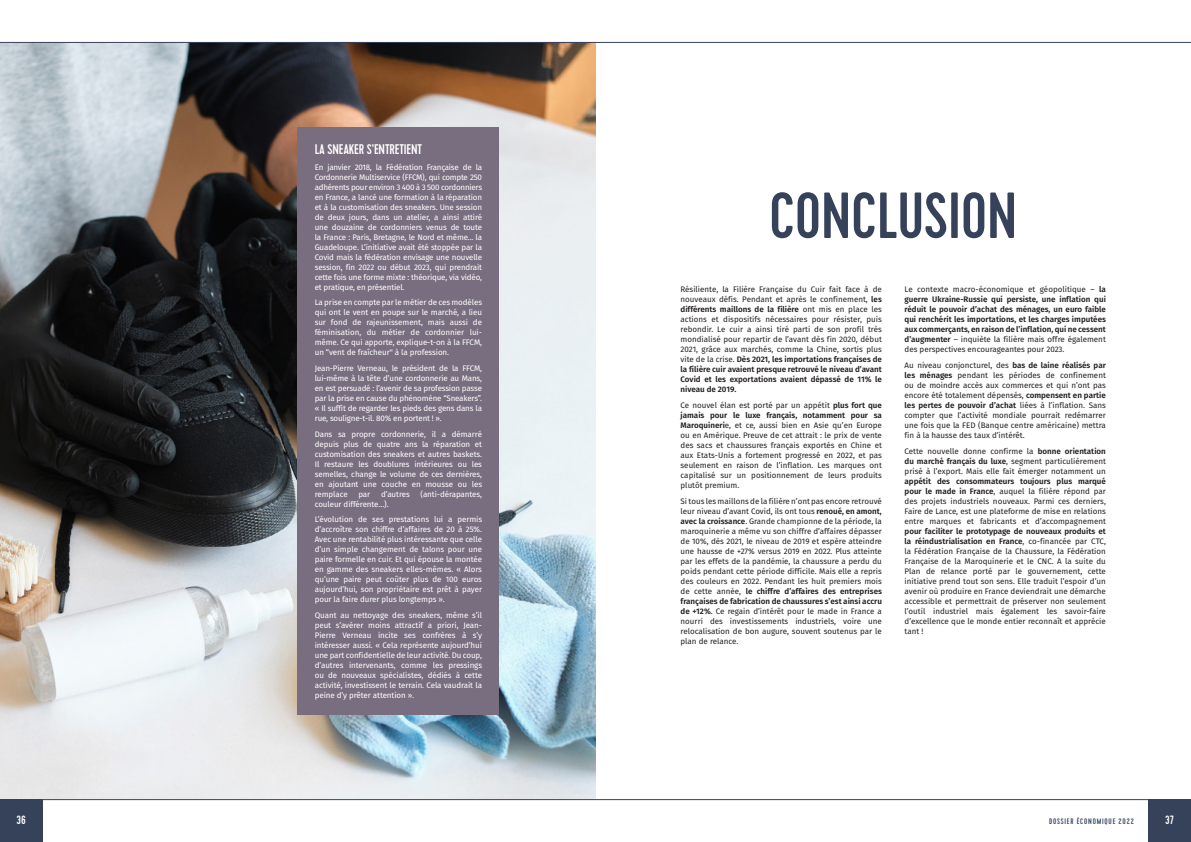
<style>
.page{position:relative;width:1191px;height:842px;background:#fff}
.page>*{position:absolute;margin:0;border:0;box-sizing:border-box;transform-origin:0 0}
.t1{font:500 65px "Cervo";color:#35425a}
.t2{font:500 14px "Cervo";letter-spacing:-.01em;color:#fff}
.t3{font:500 12px "Cervo";color:#fff}
.t4{font:8px/10px "Fira Sans";color:#231f20;text-align:justify}
.t5{font:8px/10px "Fira Sans";letter-spacing:-.01em;color:#fff;text-align:justify}
.t6{font:600 8px/10px "Fira Sans";color:#231f20;text-align:justify}
.t7{font:500 8px "Cervo";letter-spacing:.1em;color:#35425a}
.s1{font-weight:600}
.s2{font-weight:400}
</style>
<div class="page">
<img style="left:0;top:43px;width:595px;height:756px">
<div style="left:298px;top:127px;width:201px;height:588px;background:#796e80"></div>
<div style="left:1148px;top:799px;width:43px;height:43px;background:#35425a"></div>
<div style="left:0;top:799px;width:43px;height:43px;background:#35425a"></div>
<hr style="left:0;top:799px;width:1148px;height:1px;background:#35425a">
<hr style="left:0;top:42px;width:1191px;height:1px;background:#35425a">
<h2 class="t2" style="left:315px;top:141px;width:109px">LA SNEAKER S’ENTRETIENT</h2>
<p class="t5" style="left:315px;top:162px;width:169px">En janvier 2018, la Fédération Française de la Cordonnerie Multiservice (FFCM), qui compte 250 adhérents pour environ 3 400 à 3 500 cordonniers en France, a lancé une formation à la réparation et à la customisation des sneakers. Une session de deux jours, dans un atelier, a ainsi attiré une douzaine de cordonniers venus de toute la France : Paris, Bretagne, le Nord et même... la Guadeloupe. L’initiative avait été stoppée par la Covid mais la fédération envisage une nouvelle session, fin 2022 ou début 2023, qui prendrait cette fois une forme mixte : théorique, via vidéo, et pratique, en présentiel.</p>
<p class="t5" style="left:315px;top:297px;width:169px">La prise en compte par le métier de ces modèles qui ont le vent en poupe sur le marché, a lieu sur fond de rajeunissement, mais aussi de féminisation, du métier de cordonnier lui&shy;même. Ce qui apporte, explique-t-on à la FFCM, un “vent de fraîcheur" à la profession.</p>
<p class="t5" style="left:315px;top:363px;width:169px">Jean-Pierre Verneau, le président de la FFCM, lui-même à la tête d’une cordonnerie au Mans, en est persuadé : l’avenir de sa profession passe par la prise en cause du phénomène “Sneakers”. « Il suffit de regarder les pieds des gens dans la rue, souligne-t-il. 80% en portent ! ».</p>
<p class="t5" style="left:315px;top:429px;width:169px">Dans sa propre cordonnerie, il a démarré depuis plus de quatre ans la réparation et customisation des sneakers et autres baskets.<br>Il restaure les doublures intérieures ou les semelles, change le volume de ces dernières, en ajoutant une couche en mousse ou les remplace</p>
<p class="t5" style="left:358px;top:489px;width:13px">par</p>
<p class="t5" style="left:381px;top:489px;width:30px">d’autres</p>
<p class="t5" style="left:420px;top:489px;width:63px">(anti-dérapantes,</p>
<p class="t5" style="left:315px;top:496px;width:169px;line-height:15.7px">couleur différente…).<br>L’évolution de ses prestations lui a permis</p>
<p class="t5" style="left:315px;top:524px;width:169px">d’accroître son chiffre d’affaires de 20 à 25%.<br>Avec une rentabilité plus intéressante que celle d’un simple changement de talons pour une paire formelle en cuir. Et qui épouse la montée en gamme des sneakers elles-mêmes. « Alors qu’une paire peut coûter plus de 100 euros aujourd’hui, son propriétaire est prêt à payer pour la faire durer plus longtemps ».</p>
<p class="t5" style="left:315px;top:610px;width:169px">Quant au nettoyage des sneakers, même s’il peut s’avérer moins attractif a priori, Jean-Pierre Verneau incite ses confrères à s’y intéresser aussi. « Cela représente aujourd’hui une part confidentielle de leur activité. Du coup, d’autres intervenants, comme les pressings ou de nouveaux spécialistes, dédiés à cette activité, investissent le terrain. Cela vaudrait la peine d’y prêter attention ».</p>
<h1 class="t1" style="left:769px;top:177px;width:249px">CONCLUSION</h1>
<p class="t4" style="left:680px;top:284px;width:203px">Résiliente, la Filière Française du Cuir fait face à de nouveaux défis. Pendant et après le confinement, <span class="s1">les différents maillons de la filière</span> ont mis en place les actions et dispositifs nécessaires pour résister, puis rebondir. Le cuir a ainsi tiré parti de son profil très mondialisé pour repartir de l’avant dès fin 2020, début 2021, grâce aux marchés, comme la Chine, sortis plus vite de la crise. <span class="s1">Dès 2021, les importations françaises de la filière cuir avaient presque retrouvé le niveau d’avant Covid et les exportations avaient dépassé de 11% le niveau de 2019.</span></p>
<p class="t4" style="left:680px;top:400px;width:203px">Ce nouvel élan est porté par un appétit <span class="s1">plus fort que jamais pour le luxe français, notamment pour sa Maroquineri</span>e, et ce, aussi bien en Asie qu’en Europe ou en Amérique. Preuve de cet attrait : le prix de vente des sacs et chaussures français exportés en Chine et aux Etats-Unis a fortement progressé en 2022, et pas seulement en raison de l’inflation. Les marques ont capitalisé sur un positionnement de leurs produits plutôt premium.</p>
<p class="t4" style="left:680px;top:496px;width:203px">Si tous les maillons de la filière n’ont pas encore retrouvé leur niveau d’avant Covid, ils ont tous <span class="s1">renoué, en amont, avec la croissance</span>. Grande championne de la période, la maroquinerie a même vu son chiffre d’affaires dépasser de 10%, dès 2021, le niveau de 2019 et espère atteindre une hausse de +27% versus 2019 en 2022. Plus atteinte par les effets de la pandémie, la chaussure a perdu du poids pendant cette période difficile. Mais elle a repris des couleurs en 2022. Pendant les huit premiers mois de cette année, <span class="s1">le chiffre d’affaires des entreprises françaises de fabrication de chaussures s’est ainsi accru de +12%</span>. Ce regain d’intérêt pour le made in France a nourri des investissements industriels, voire une relocalisation de bon augure, souvent soutenus par le plan de relance.</p>
<p class="t6" style="left:904px;top:284px;width:203px"><span class="s2">Le contexte macro-économique et géopolitique –</span> la guerre Ukraine-Russie qui persiste, une inflation qui réduit le pouvoir d’achat des ménages, un euro faible qui renchérit les importations, et les charges imputées aux commerçants, en raison de l’inflation, qui ne cessent d’augmenter <span class="s2">– inquiète la filière mais offre également des perspectives encourageantes pour 2023.</span></p>
<p class="t4" style="left:904px;top:360px;width:203px">Au niveau conjoncturel, des <span class="s1">bas de laine réalisés par les ménages</span> pendant les périodes de confinement ou de moindre accès aux commerces et qui n’ont pas encore été totalement dépensés, <span class="s1">compensent en partie les pertes de pouvoir d’achat</span> liées à l’inflation. Sans compter que l’activité mondiale pourrait redémarrer une fois que la FED (Banque centre américaine) mettra fin à la hausse des taux d’intérêt.</p>
<p class="t4" style="left:904px;top:446px;width:203px">Cette nouvelle donne confirme la <span class="s1">bonne orientation du marché français du luxe</span>, segment particulièrement prisé à l’export. Mais elle fait émerger notamment un</p>
<p class="t4" style="left:904px;top:476px;width:203px"><span class="s1">appétit des consommateurs toujours plus marqué pour le made in France</span>, auquel la filière répond par des projets industriels nouveaux. Parmi ces derniers, Faire de Lance, est une plateforme de mise en relations entre marques et fabricants et d’accompagnement</p>
<p class="t4" style="left:904px;top:526px;width:203px"><span class="s1">pour faciliter le prototypage de nouveaux produits et la réindustrialisation en France</span>, co-financée par CTC, la Fédération Française de la Chaussure, la Fédération Française de la Maroquinerie et le CNC. A la suite du Plan de relance porté par le gouvernement, cette initiative prend tout son sens. Elle traduit l’espoir d’un avenir où produire en France deviendrait une démarche accessible et permettrait de préserver non seulement l’outil industriel mais également les savoir-faire d’excellence que le monde entier reconnaît et apprécie tant !</p>
<h3 class="t3" style="left:17px;top:813px;width:11px">36</h3>
<p class="t7" style="left:1049px;top:816px;width:86px">DOSSIER ÉCONOMIQUE 2022</p>
<h3 class="t3" style="left:1165px;top:813px;width:11px">37</h3>
</div>
